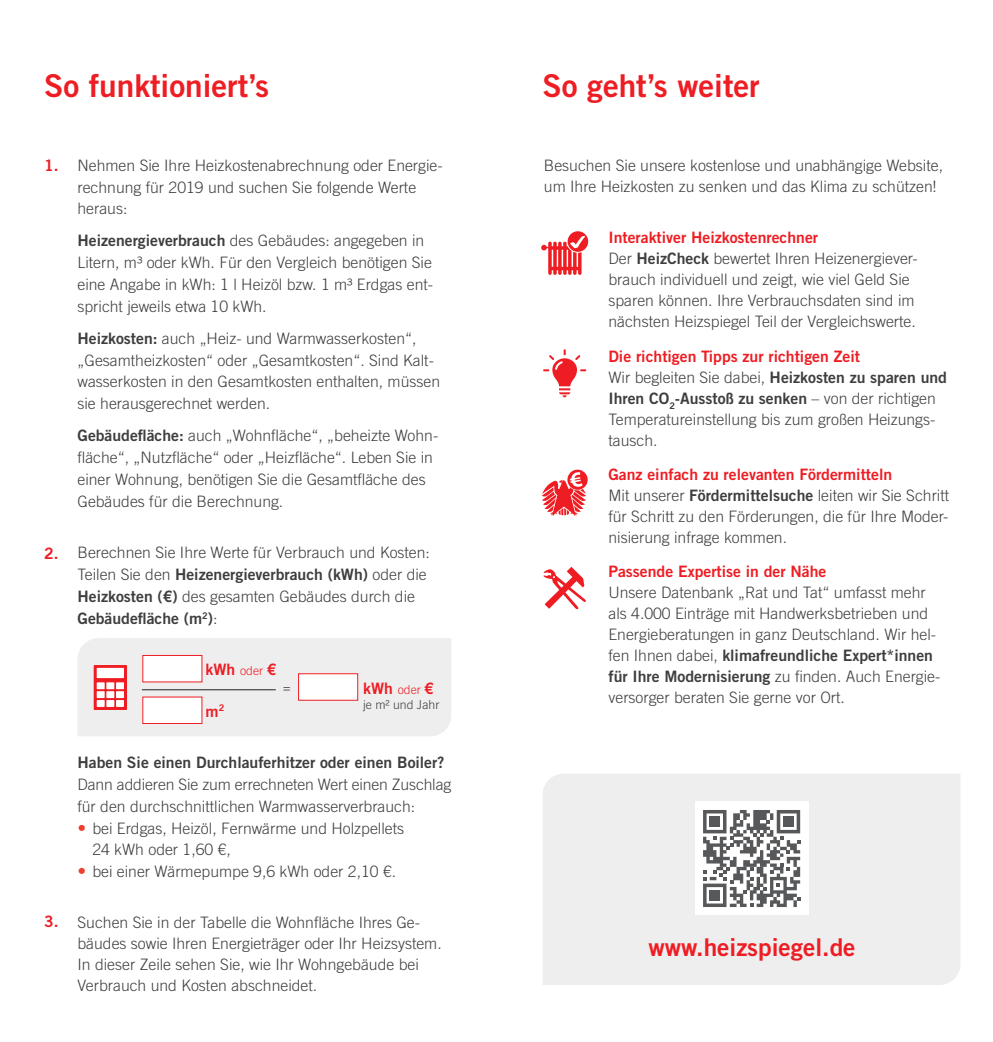
<style>
.page{position:relative;width:993px;height:1042px;background:#fff}
.page>*{position:absolute;margin:0;border:0;box-sizing:border-box;transform-origin:0 0}
.t1{font:31.5px "Trade Gothic LT Std Bd 2";color:#ee1d23}
.t2{font:24.5px "Trade Gothic LT Std Bd 2";color:#ee1d23}
.t3{font:300 15.75px/21px "Trade Gothic LT Std";color:#3e3e3f}
.t4{font:15.75px/21px "Trade Gothic LT Std Bd 2";color:#3e3e3f}
.t5{font:15.75px "Trade Gothic LT Std Bd 2";color:#ee1d23}
.t6{font:300 12.25px "Trade Gothic LT Std";color:#3e3e3f}
.t7{font:300 12.25px "Trade Gothic LT Std";color:#231f20}
.s1{font-family:"Trade Gothic LT Std Bd 2";font-weight:400}
.s2{font-family:"Trade Gothic LT Std";font-weight:300}
.s3{font-family:"Trade Gothic LT Std";font-weight:300;font-size:12.25px}
.s4{font-family:"Frutiger";font-weight:700;font-size:17.5px;color:#ef3e2e}
</style>
<div class="page">
<svg style="left:78px;top:638px;width:373px;height:98px;background:#efe8e9"></svg>
<div style="left:543px;top:774px;width:417px;height:211px;background:#eeeeef"></div>
<svg style="left:543px;top:349px;width:43px;height:48px"></svg>
<svg style="left:694px;top:801px;width:114px;height:114px"></svg>
<div style="left:709px;top:816px;width:10px;height:11px;background:#57585a"></div>
<div style="left:783px;top:816px;width:10px;height:11px;background:#57585a"></div>
<div style="left:709px;top:890px;width:10px;height:10px;background:#57585a"></div>
<svg style="left:541px;top:469px;width:47px;height:47px"></svg>
<svg style="left:541px;top:231px;width:48px;height:44px"></svg>
<svg style="left:543px;top:567px;width:43px;height:43px"></svg>
<h1 class="t1" style="left:44px;top:66px;width:226px">So funktioniert’s</h1>
<p class="t5" style="left:44px;top:155px;width:16px">1.</p>
<p class="t5" style="left:44px;top:543px;width:16px">2.</p>
<p class="t5" style="left:44px;top:912px;width:16px">3.</p>
<p class="t3" style="left:77px;top:154px;width:365px;line-height:21.9px">Nehmen Sie Ihre Heizkostenabrechnung oder Energie&shy;rechnung für 2019 und suchen Sie folgende Werte heraus:</p>
<p class="t3" style="left:77px;top:229px;width:357px;line-height:21.9px"><span class="s1">Heizenergieverbrauch</span> des Gebäudes: angegeben in Litern, m³ oder kWh. Für den Vergleich benötigen Sie eine Angabe in kWh: 1 l Heizöl bzw. 1 m³ Erdgas ent&shy;spricht jeweils etwa 10 kWh.</p>
<p class="t3" style="left:77px;top:327px;width:364px;line-height:21.9px"><span class="s1">Heizkosten:</span> auch „Heiz- und Warmwasserkosten“, „Gesamtheizkosten“ oder „Gesamtkosten“. Sind Kalt&shy;wasserkosten in den Gesamtkosten enthalten, müssen sie herausgerechnet werden.</p>
<p class="t3" style="left:77px;top:424px;width:362px;line-height:21.9px"><span class="s1">Gebäudefläche:</span> auch „Wohnfläche“, „beheizte Wohn&shy;fläche“, „Nutzfläche“ oder „Heizfläche“. Leben Sie in einer Wohnung, benötigen Sie die Gesamtfläche des Gebäudes für die Berechnung.</p>
<p class="t3" style="left:77px;top:542px;width:354px">Berechnen Sie Ihre Werte für Verbrauch und Kosten:</p>
<p class="t4" style="left:77px;top:564px;width:351px"><span class="s2">Teilen Sie den</span> Heizenergieverbrauch (kWh) <span class="s2">oder die</span></p>
<p class="t3" style="left:77px;top:586px;width:339px"><span class="s1">Heizkosten (€)</span> des gesamten Gebäudes durch die</p>
<p class="t4" style="left:77px;top:608px;width:141px">Gebäudefläche (m<sup>2</sup>)<span class="s2">:</span></p>
<p class="t5" style="left:205px;top:660px;width:72px">kWh <span class="s3">oder</span> €</p>
<p class="t5" style="left:205px;top:701px;width:20px">m<sup>2</sup></p>
<p class="t7" style="left:283px;top:681px;width:9px">=</p>
<p class="t5" style="left:363px;top:678px;width:72px">kWh <span class="s3">oder</span> €</p>
<p class="t6" style="left:363px;top:697px;width:78px">je m² und Jahr</p>
<p class="t4" style="left:77px;top:752px;width:368px">Haben Sie einen Durchlauferhitzer oder einen Boiler?</p>
<p class="t3" style="left:77px;top:773px;width:375px;line-height:21.9px">Dann addieren Sie zum errechneten Wert einen Zuschlag für den durchschnittlichen Warmwasserverbrauch:</p>
<p class="t3" style="left:92px;top:817px;width:313px;text-indent:-15px"><span class="s4">•</span> bei Erdgas, Heizöl, Fernwärme und Holzpellets<br>24 kWh oder 1,60 €,</p>
<p class="t3" style="left:77px;top:860px;width:320px"><span class="s4">•</span> bei einer Wärmepumpe 9,6 kWh oder 2,10 €.</p>
<p class="t3" style="left:77px;top:911px;width:366px">Suchen Sie in der Tabelle die Wohnfläche Ihres Ge&shy;bäudes sowie Ihren Energieträger oder Ihr Heizsystem.<br>In dieser Zeile sehen Sie, wie Ihr Wohngebäude bei Verbrauch und Kosten abschneidet.</p>
<h1 class="t1" style="left:542px;top:66px;width:218px">So geht’s weiter</h1>
<p class="t3" style="left:543px;top:154px;width:400px">Besuchen Sie unsere kostenlose und unabhängige Website, um Ihre Heizkosten zu senken und das Klima zu schützen!</p>
<p class="t5" style="left:608px;top:228px;width:211px">Interaktiver Heizkostenrechner</p>
<p class="t3" style="left:608px;top:248px;width:310px">Der <span class="s1">HeizCheck</span> bewertet Ihren Heizenergiever&shy;brauch individuell und zeigt, wie viel Geld Sie sparen können. Ihre Verbrauchsdaten sind im nächsten Heizspiegel Teil der Vergleichswerte.</p>
<p class="t5" style="left:608px;top:346px;width:253px">Die richtigen Tipps zur richtigen Zeit</p>
<p class="t3" style="left:608px;top:366px;width:340px">Wir begleiten Sie dabei, <span class="s1">Heizkosten zu sparen und</span></p>
<p class="t4" style="left:608px;top:387px;width:329px">Ihren CO<sub>2</sub>-Ausstoß zu senken <span class="s2">– von der richtigen</span></p>
<p class="t3" style="left:608px;top:408px;width:328px">Temperatureinstellung bis zum großen Heizungs&shy;tausch.</p>
<p class="t5" style="left:608px;top:464px;width:285px">Ganz einfach zu relevanten Fördermitteln</p>
<p class="t3" style="left:608px;top:484px;width:342px;text-align:justify">Mit unserer <span class="s1">Fördermittelsuche</span> leiten wir Sie Schritt für Schritt zu den Förderungen, die für Ihre Moder&shy;nisierung infrage kommen.</p>
<p class="t5" style="left:608px;top:562px;width:219px">Passende Expertise in der Nähe</p>
<p class="t3" style="left:608px;top:582px;width:329px">Unsere Datenbank „Rat und Tat“ umfasst mehr als 4.000 Einträge mit Handwerksbetrieben und<br>Energieberatungen in ganz Deutschland. Wir hel-</p>
<p class="t4" style="left:608px;top:645px;width:333px"><span class="s2">fen Ihnen dabei,</span> klimafreundliche Expert*innen für Ihre Modernisierung <span class="s2">zu finden. Auch Energie-</span></p>
<p class="t3" style="left:608px;top:687px;width:238px">versorger beraten Sie gerne vor Ort.</p>
<h2 class="t2" style="left:648px;top:932px;width:208px">www.heizspiegel.de</h2>
</div>
